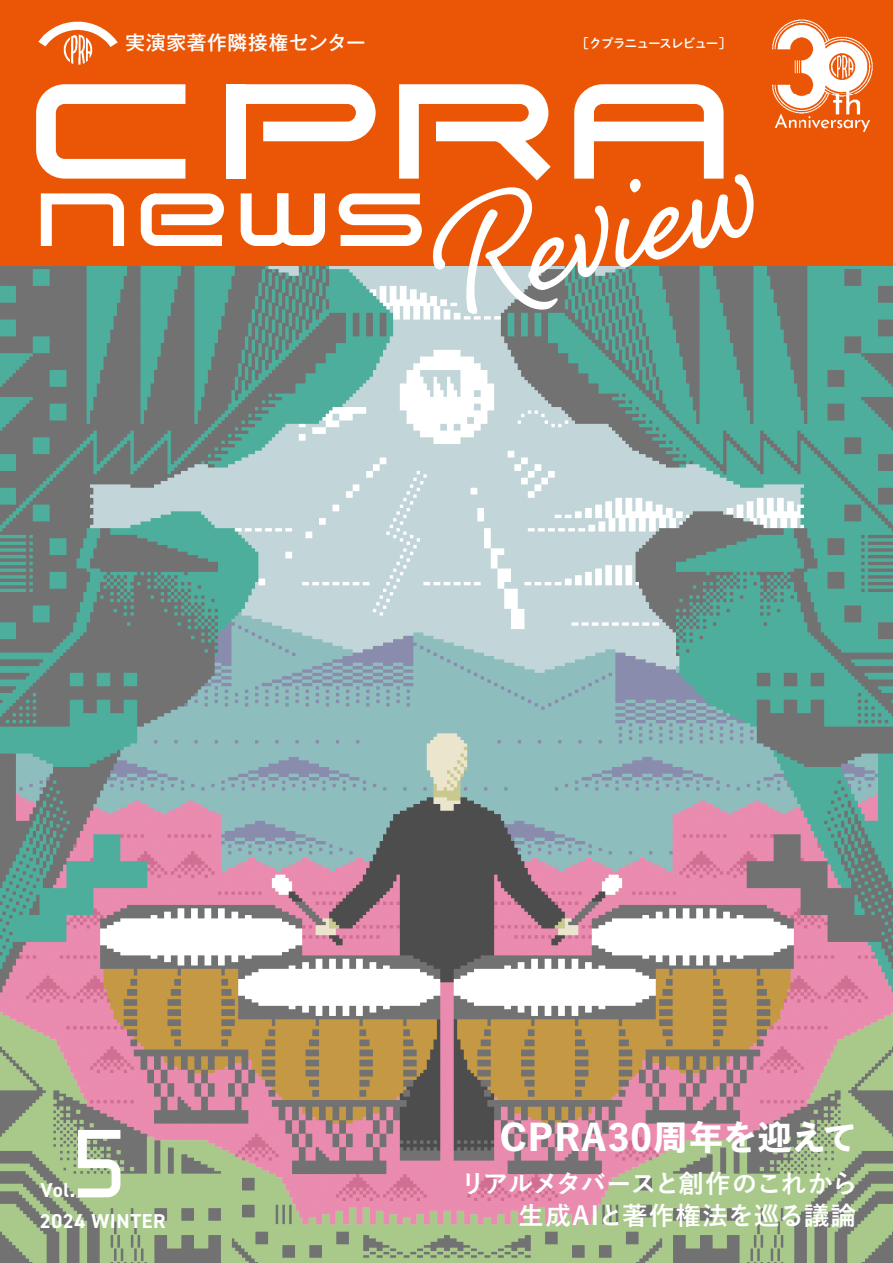
<style>
.page{position:relative;width:893px;height:1263px;background:#fff}
.page>*{position:absolute;margin:0;border:0;box-sizing:border-box;transform-origin:0 0}
.t1{font:800 34.05px "Yu Go Std N";letter-spacing:.05em;color:#fff}
.t2{font:700 25.5px "Yu Go Pr 6 N";letter-spacing:-.02em;color:#fff}
.t3{font:700 25.5px "Yu Go Pr 6 N";letter-spacing:.05em;color:#fff}
.t4{font:700 20.1px "DIN2014";letter-spacing:.03em;color:#fff}
.t5{font:500 19.65px "Gothic MB101 Pr 6";letter-spacing:.03em;color:#fff}
.t6{font:12.75px "Shuei M Go Std B";letter-spacing:-.09em;color:#fff}
</style>
<div class="page">
<img style="left:0;top:265px;width:893px;height:998px">
<div style="left:0;top:0;width:893px;height:265px;background:#ea5506"></div>
<img style="left:38px;top:21px;width:79px;height:43px">
<svg style="left:36px;top:84px;width:149px;height:95px"></svg>
<div style="left:226px;top:84px;width:20px;height:95px;background:#fff"></div>
<svg style="left:230px;top:84px;width:527px;height:230px"></svg>
<svg style="left:41px;top:193px;width:83px;height:53px"></svg>
<svg style="left:141px;top:193px;width:83px;height:53px"></svg>
<svg style="left:78px;top:1130px;width:42px;height:67px"></svg>
<img style="left:772px;top:19px;width:101px;height:113px">
<p class="t5" style="left:125px;top:26px;width:242px">実演家著作隣接権センター</p>
<p class="t6" style="left:576px;top:34px;width:157px">［クプラニュースレビュー］</p>
<p class="t4" style="left:41px;top:1177px;width:36px">Vol.</p>
<h1 class="t1" style="left:500px;top:1110px;width:358px">CPRA30周年を迎えて</h1>
<p class="t2" style="left:460px;top:1169px;width:399px">リアルメタバースと創作のこれから</p>
<p class="t4" style="left:40px;top:1208px;width:127px">2024 WINTER</p>
<p class="t3" style="left:519px;top:1201px;width:339px">生成AIと著作権法を巡る議論</p>
</div>
